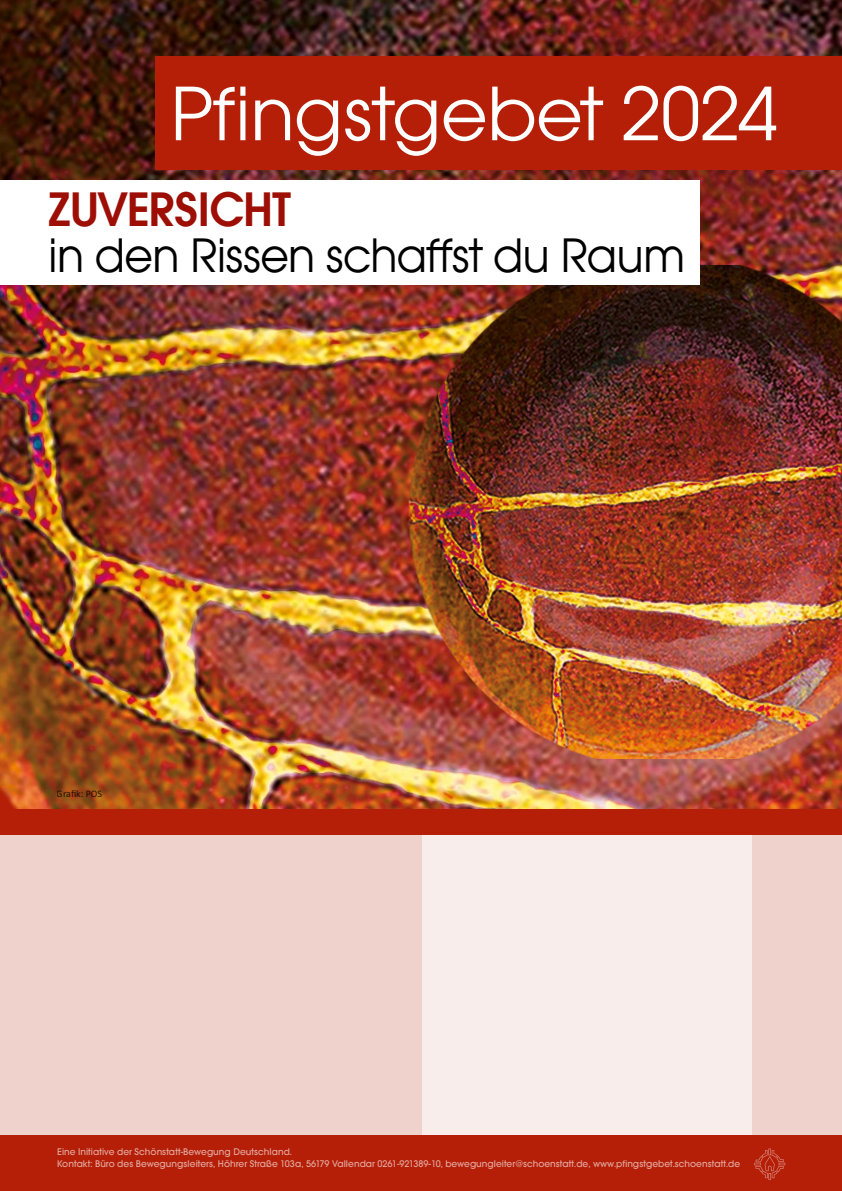
<style>
.page{position:relative;width:842px;height:1191px;background:#b51f08}
.page>*{position:absolute;margin:0;border:0;box-sizing:border-box;transform-origin:0 0}
.t1{font:80px "Avignon Pro";letter-spacing:-.01em;color:#fff}
.t2{font:50px "Avignon Pro";letter-spacing:-.02em;color:#000}
.t3{font:600 50px "Avignon Pro";letter-spacing:-.02em;color:#9d0e05}
.t4{font:500 10px/12px "Avignon Pro";color:#fff}
.t5{font:10px "Calibri";color:#000}
</style>
<div class="page">
<div style="left:0;top:835px;width:842px;height:299px;background:#f0d2cd"></div>
<div style="left:422px;top:835px;width:330px;height:299px;background:#f9edeb"></div>
<img style="left:0;top:0;width:842px;height:808px">
<svg style="left:754px;top:1148px;width:31px;height:31px"></svg>
<div style="left:156px;top:57px;width:686px;height:113px;background:#b51f08"></div>
<img style="left:407px;top:265px;width:435px;height:493px">
<div style="left:0;top:180px;width:699px;height:105px;background:#fff"></div>
<h1 class="t1" style="left:170px;top:53px;width:609px">Pfingstgebet 2024</h1>
<h2 class="t3" style="left:48px;top:169px;width:245px">ZUVERSICHT</h2>
<h2 class="t2" style="left:48px;top:217px;width:639px">in den Rissen schaffst du Raum</h2>
<p class="t5" style="left:57px;top:786px;width:47px">Grafik: POS</p>
<p class="t4" style="left:57px;top:1144px;width:684px">Eine Initiative der Schönstatt-Bewegung Deutschland.<br>Kontakt: Büro des Bewegungsleiters, Höhrer Straße 103a, 56179 Vallendar 0261-921389-10, bewegungleiter@schoenstatt.de, www.pfingstgebet.schoenstatt.de</p>
</div>
